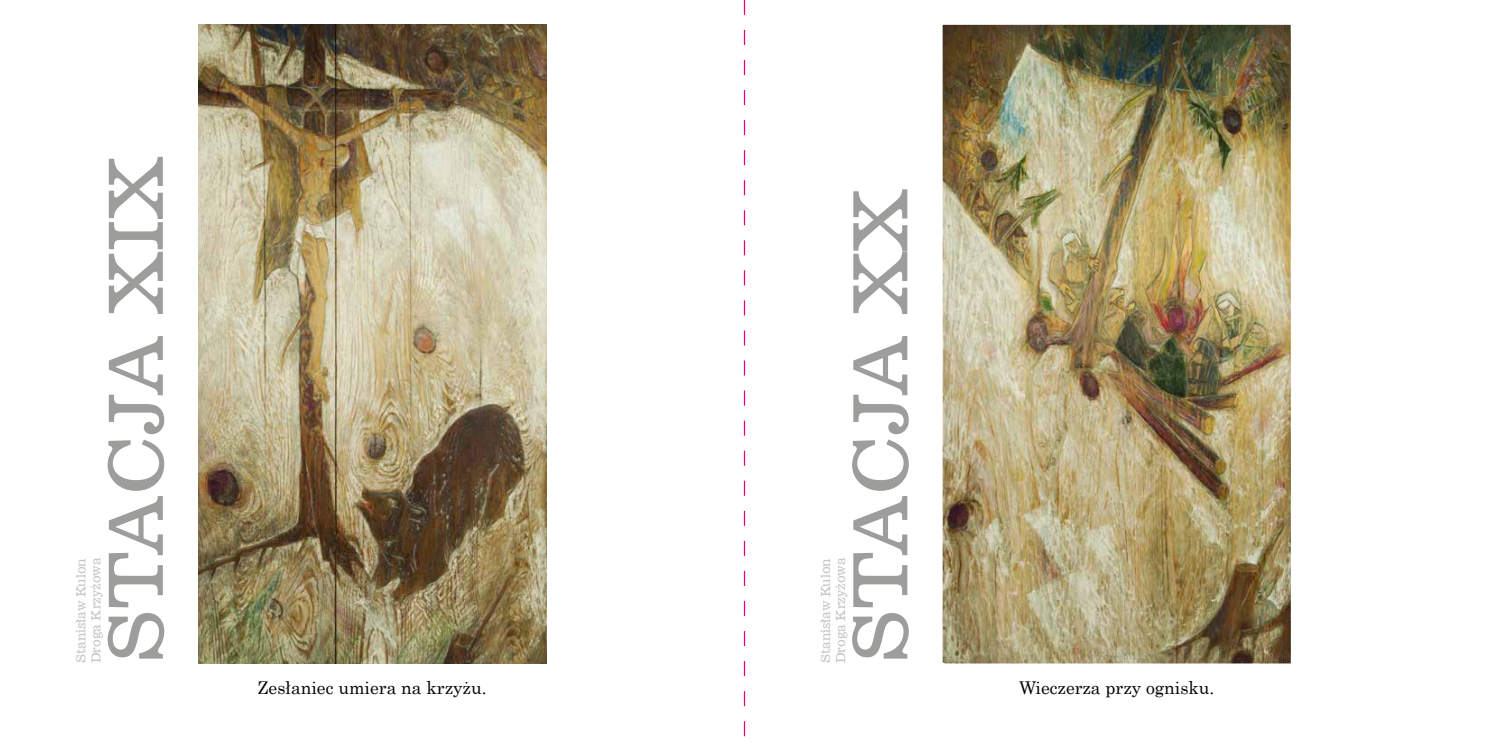
<style>
.page{position:relative;width:1489px;height:745px;background:#fff}
.page>*{position:absolute;margin:0;border:0;box-sizing:border-box;transform-origin:0 0}
.t1{font:75px "News 701 EU";color:#9d9d9c}
.t2{font:17.5px "Century";color:#000}
.t3{font:12.5px/15px "News 701 EU";color:#c6c6c6}
</style>
<div class="page">
<img style="left:198px;top:25px;width:348px;height:638px">
<img style="left:942px;top:25px;width:348px;height:638px">
<svg style="left:743px;top:0;width:2px;height:737px"></svg>
<h1 class="t1" style="left:90px;top:663px;width:508px;rotate:-90deg">STACJA XIX</h1>
<p class="t3" style="left:74px;top:663px;width:107px;rotate:-90deg">Stanisław Kulon<br>Droga Krzyżowa</p>
<h2 class="t2" style="left:258px;top:672px;width:230px">Zesłaniec umiera na krzyżu.</h2>
<h1 class="t1" style="left:834px;top:663px;width:475px;rotate:-90deg">STACJA XX</h1>
<p class="t3" style="left:818px;top:663px;width:107px;rotate:-90deg">Stanisław Kulon<br>Droga Krzyżowa</p>
<h2 class="t2" style="left:1018px;top:672px;width:197px">Wieczerza przy ognisku.</h2>
</div>
